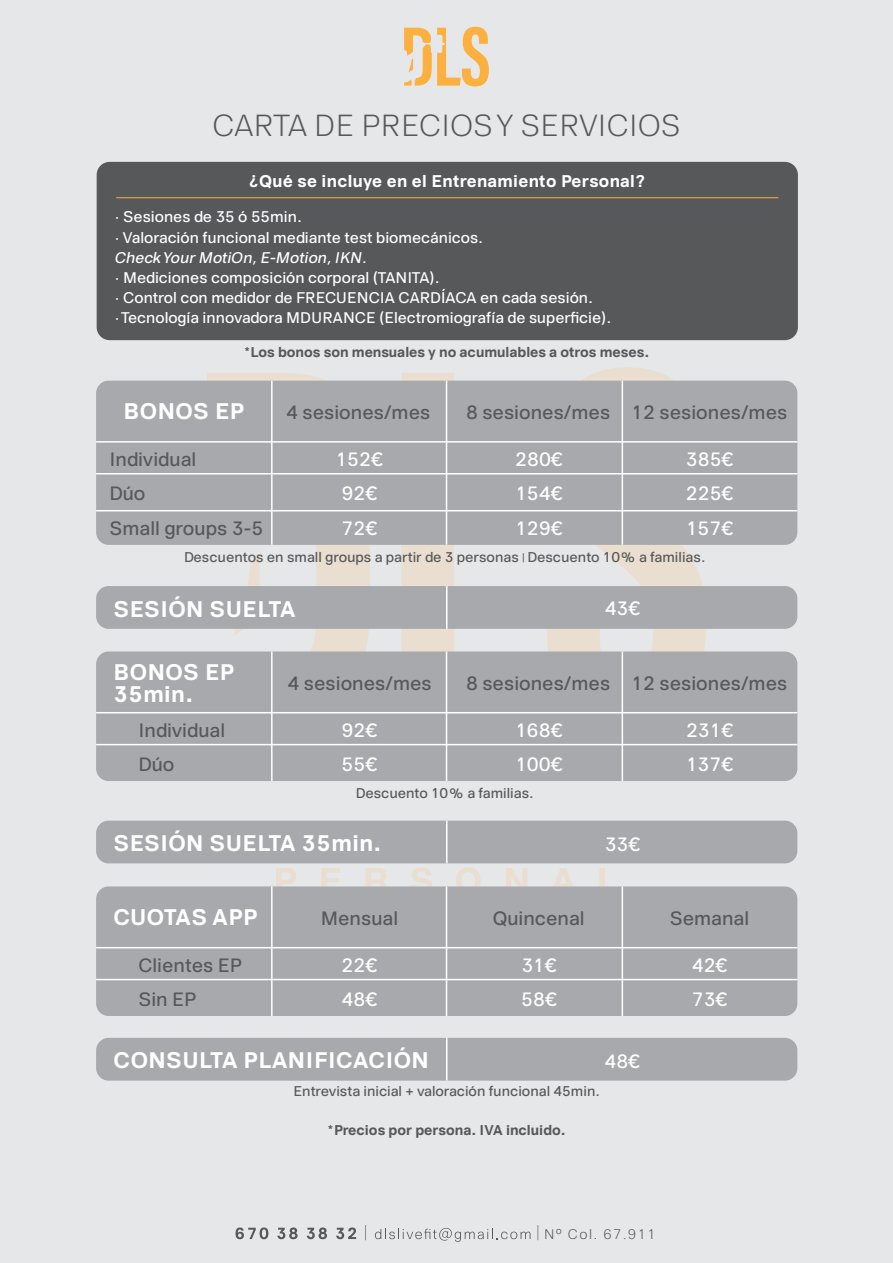
<style>
.page{position:relative;width:893px;height:1263px;background:#e6e7e9}
.page>*{position:absolute;margin:0;border:0;box-sizing:border-box;transform-origin:0 0}
.t1{font:31.05px "Mais Grotesk S Light";color:#57585a}
.t2{font:22.95px/21.6px "Mais Grotesk S Bold";letter-spacing:.02em;color:#fff}
.t3{font:19.65px/34.5px "Mais Grotesk S";color:#57585a}
.t4{font:19.65px/34.5px "Mais Grotesk S";color:#fff}
.t5{font:17.25px "Mais Grotesk S Bold";letter-spacing:.02em;color:#fff}
.t6{font:15.75px/20.1px "Mais Grotesk S";color:#fff}
.t7{font:15.75px "Mais Grotesk S Italic";color:#fff}
.t8{font:14.4px "Mais Grotesk S";color:#57585a}
.t9{font:14.4px "Mais Grotesk S Bold";color:#57585a}
.t10{font:14.1px "Mais Grotesk S Light";letter-spacing:.11em;color:#57585a}
.s1{font-family:"Roboto";font-weight:500;font-size:10.95px;color:#5b5b61}
</style>
<div class="page">
<svg style="left:276px;top:868px;width:20px;height:18px"></svg>
<svg style="left:321px;top:868px;width:19px;height:18px"></svg>
<svg style="left:366px;top:868px;width:21px;height:18px"></svg>
<svg style="left:411px;top:867px;width:21px;height:19px"></svg>
<svg style="left:456px;top:867px;width:25px;height:19px"></svg>
<svg style="left:506px;top:868px;width:21px;height:18px"></svg>
<svg style="left:554px;top:868px;width:19px;height:18px"></svg>
<svg style="left:599px;top:868px;width:6px;height:18px"></svg>
<svg style="left:401px;top:373px;width:139px;height:278px"></svg>
<svg style="left:547px;top:367px;width:159px;height:284px;fill:#e8ded1"></svg>
<svg style="left:207px;top:373px;width:163px;height:278px"></svg>
<svg style="left:404px;top:27px;width:85px;height:59px"></svg>
<div style="left:97px;top:162px;width:701px;height:178px;background:#57585a;border-radius:13px"></div>
<hr style="left:116px;top:197px;width:662px;height:1px;background:#fbb03f">
<div style="left:96px;top:381px;width:701px;height:164px;background:#a8a9ad;border-radius:13px"></div>
<hr style="left:96px;top:441px;width:701px;height:2px;background:#fff">
<hr style="left:96px;top:473px;width:701px;height:1px;background:#fff">
<hr style="left:96px;top:510px;width:701px;height:1px;background:#fff">
<hr style="left:271px;top:381px;width:2px;height:164px;background:#fff">
<hr style="left:446px;top:381px;width:1px;height:164px;background:#fff">
<hr style="left:622px;top:381px;width:1px;height:164px;background:#fff">
<div style="left:96px;top:651px;width:701px;height:130px;background:#a8a9ad;border-radius:13px"></div>
<hr style="left:96px;top:712px;width:701px;height:1px;background:#fff">
<hr style="left:96px;top:744px;width:701px;height:1px;background:#fff">
<hr style="left:271px;top:651px;width:2px;height:130px;background:#fff">
<hr style="left:446px;top:651px;width:1px;height:130px;background:#fff">
<hr style="left:622px;top:651px;width:1px;height:130px;background:#fff">
<div style="left:96px;top:886px;width:701px;height:130px;background:#a8a9ad;border-radius:13px"></div>
<hr style="left:96px;top:947px;width:701px;height:1px;background:#fff">
<hr style="left:96px;top:979px;width:701px;height:1px;background:#fff">
<hr style="left:271px;top:886px;width:2px;height:130px;background:#fff">
<hr style="left:446px;top:886px;width:1px;height:130px;background:#fff">
<hr style="left:622px;top:886px;width:1px;height:130px;background:#fff">
<div style="left:96px;top:586px;width:701px;height:43px;background:#a8a9ad;border-radius:13px"></div>
<hr style="left:446px;top:586px;width:1px;height:43px;background:#fff">
<div style="left:96px;top:821px;width:701px;height:42px;background:#a8a9ad;border-radius:13px"></div>
<hr style="left:446px;top:821px;width:1px;height:42px;background:#fff">
<div style="left:96px;top:1038px;width:701px;height:43px;background:#a8a9ad;border-radius:13px"></div>
<hr style="left:446px;top:1038px;width:1px;height:43px;background:#fff">
<svg style="left:236px;top:1227px;width:32px;height:12px"></svg>
<svg style="left:277px;top:1227px;width:21px;height:12px"></svg>
<svg style="left:307px;top:1227px;width:20px;height:12px"></svg>
<svg style="left:336px;top:1227px;width:20px;height:12px"></svg>
<svg style="left:365px;top:1225px;width:1px;height:15px"></svg>
<svg style="left:538px;top:1225px;width:1px;height:15px"></svg>
<svg style="left:375px;top:1228px;width:155px;height:14px"></svg>
<h1 class="t1" style="left:212px;top:108px;width:469px">CARTA DE PRECIOS Y SERVICIOS</h1>
<p class="t5" style="left:249px;top:172px;width:398px">¿Qué se incluye en el Entrenamiento Personal?</p>
<p class="t6" style="left:115px;top:207px;width:370px">· Sesiones de 35 ó 55min.<br>· Valoración funcional mediante test biomecánicos.</p>
<p class="t7" style="left:115px;top:249px;width:253px">Check Your MotiOn, E-Motion, IKN.</p>
<p class="t6" style="left:115px;top:267px;width:498px">· Mediciones composición corporal (TANITA).<br>· Control con medidor de FRECUENCIA CARDÍACA en cada sesión.<br>· Tecnología innovadora MDURANCE (Electromiografía de superficie).</p>
<p class="t9" style="left:244px;top:344px;width:407px">*Los bonos son mensuales y no acumulables a otros meses.</p>
<h2 class="t2" style="left:123px;top:400px;width:122px">BONOS EP</h2>
<p class="t3" style="left:286px;top:395px;width:146px">4 sesiones/mes</p>
<p class="t4" style="left:336px;top:442px;width:49px">152€<br>92€<br>72€</p>
<p class="t4" style="left:515px;top:442px;width:49px;text-align:justify">280€ 154€ 129€</p>
<p class="t4" style="left:686px;top:442px;width:49px;text-align:justify">385€ 225€ 157€</p>
<p class="t3" style="left:466px;top:395px;width:323px">8 sesiones/mes 12 sesiones/mes</p>
<p class="t3" style="left:109px;top:442px;width:155px">Individual<br>Dúo<br>Small groups 3-5</p>
<p class="t8" style="left:184px;top:549px;width:523px">Descuentos en small groups a partir de 3 personas <span class="s1">|</span> Descuento 10% a familias.</p>
<h2 class="t2" style="left:113px;top:598px;width:183px">SESIÓN SUELTA</h2>
<p class="t4" style="left:605px;top:591px;width:37px">43€</p>
<h2 class="t2" style="left:113px;top:661px;width:122px">BONOS EP<br>35min.</h2>
<p class="t3" style="left:138px;top:712px;width:88px">Individual<br>Dúo</p>
<p class="t3" style="left:466px;top:666px;width:323px">8 sesiones/mes 12 sesiones/mes</p>
<p class="t3" style="left:288px;top:666px;width:146px">4 sesiones/mes</p>
<p class="t4" style="left:341px;top:712px;width:37px">92€<br>55€</p>
<p class="t4" style="left:515px;top:712px;width:49px">168€<br>100€</p>
<p class="t4" style="left:686px;top:712px;width:49px">231€<br>137€</p>
<p class="t8" style="left:356px;top:785px;width:179px">Descuento 10% a familias.</p>
<h2 class="t2" style="left:113px;top:832px;width:269px">SESIÓN SUELTA 35min.</h2>
<p class="t4" style="left:605px;top:827px;width:37px">33€</p>
<h2 class="t2" style="left:113px;top:906px;width:146px">CUOTAS APP</h2>
<p class="t3" style="left:321px;top:901px;width:79px">Mensual</p>
<p class="t4" style="left:341px;top:947px;width:37px">22€<br>48€</p>
<p class="t4" style="left:521px;top:947px;width:37px">31€<br>58€</p>
<p class="t4" style="left:692px;top:947px;width:37px">42€<br>73€</p>
<p class="t3" style="left:493px;top:901px;width:93px">Quincenal</p>
<p class="t3" style="left:670px;top:901px;width:81px">Semanal</p>
<p class="t3" style="left:138px;top:947px;width:105px">Clientes EP<br>Sin EP</p>
<h2 class="t2" style="left:113px;top:1049px;width:317px">CONSULTA PLANIFICACIÓN</h2>
<p class="t4" style="left:604px;top:1044px;width:37px">48€</p>
<p class="t8" style="left:293px;top:1083px;width:308px">Entrevista inicial + valoración funcional 45min.</p>
<p class="t9" style="left:327px;top:1121px;width:240px">*Precios por persona. IVA incluido.</p>
<p class="t10" style="left:544px;top:1226px;width:113px">Nº Col. 67.911</p>
</div>
